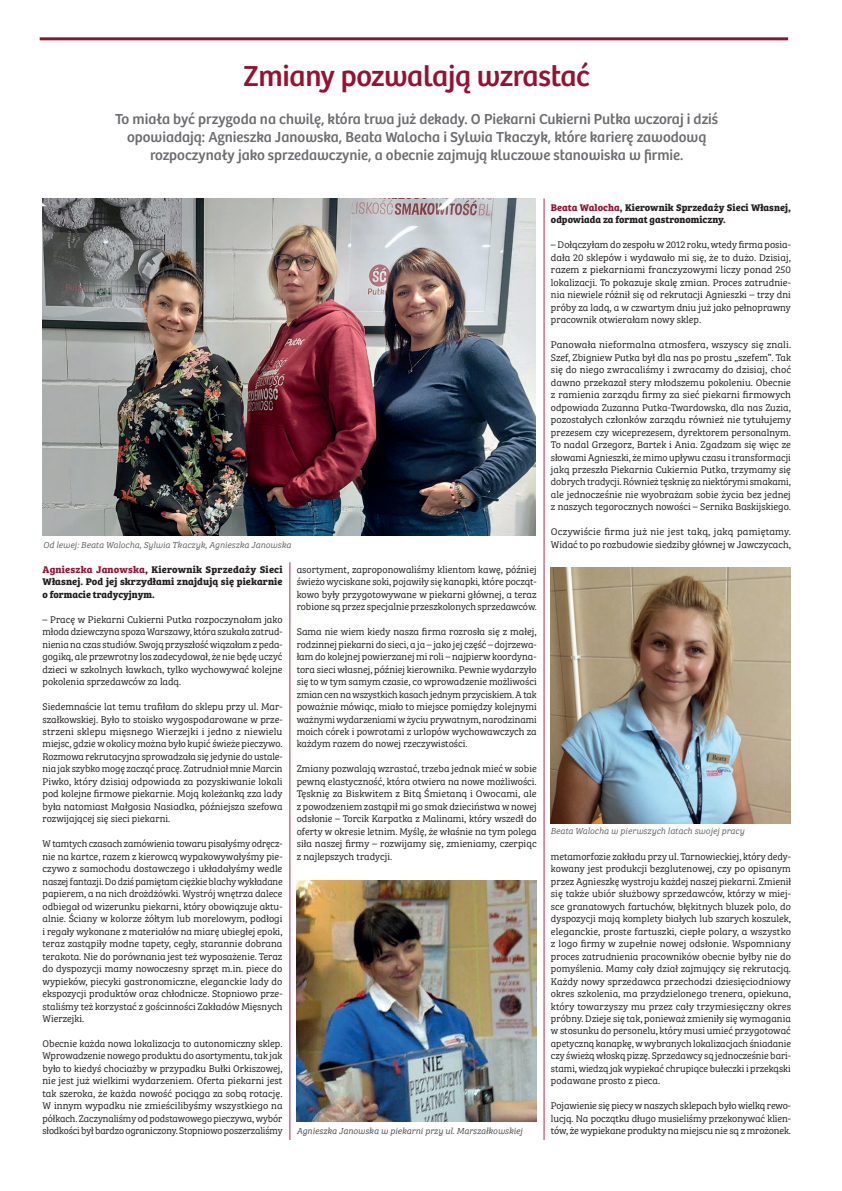
<style>
.page{position:relative;width:842px;height:1191px;background:#fff}
.page>*{position:absolute;margin:0;border:0;box-sizing:border-box;transform-origin:0 0}
._01_naglowek{font:30px "Bree";letter-spacing:-.01em;color:#951233}
._02_lead{font:15px/18px "Bree";color:#6c6d70;text-align:center}
._00_tekst{font:300 10px/12.5px "Bree Serif";color:#231f20;text-align:justify}
._00_tekst-2{font:700 10px/12.5px "Bree Serif";color:#231f20;text-align:justify}
._00_tekst-3{font:italic 9px "Bree Serif Lt";letter-spacing:-.01em;color:#636366}
._00_tekst-4{font:italic 9px "Bree Serif Lt";letter-spacing:-.01em;color:#4b4c4d}
.s1{color:#951233}
</style>
<div class="page">
<hr style="left:40px;top:37px;width:748px;height:3px;background:#951233">
<hr style="left:290px;top:562px;width:1px;height:578px;background:#c82249">
<hr style="left:544px;top:198px;width:1px;height:942px;background:#c82249">
<img style="left:43px;top:198px;width:493px;height:337px">
<img style="left:551px;top:568px;width:240px;height:255px">
<img style="left:297px;top:880px;width:240px;height:241px">
<p class="_01_naglowek" style="left:244px;top:59px;width:348px">Zmiany pozwalają wzrastać</p>
<p class="_02_lead" style="left:115px;top:110px;width:604px">To miała być przygoda na chwilę, która trwa już dekady. O Piekarni Cukierni Putka wczoraj i dziś opowiadają: Agnieszka Janowska, Beata Walocha i Sylwia Tkaczyk, które karierę zawodową rozpoczynały jako sprzedawczynie, a obecnie zajmują kluczowe stanowiska w firmie.</p>
<p class="_00_tekst-3" style="left:43px;top:538px;width:249px">Od lewej: Beata Walocha, Sylwia Tkaczyk, Agnieszka Janowska</p>
<p class="_00_tekst-2" style="left:551px;top:201px;width:242px"><span class="s1">Beata Walocha</span>, Kierownik Sprzedaży Sieci Własnej, odpowiada za format gastronomiczny.</p>
<p class="_00_tekst" style="left:551px;top:238px;width:242px">– Dołączyłam do zespołu w 2012 roku, wtedy firma posia&shy;dała 20 sklepów i wydawało mi się, że to dużo. Dzisiaj, razem z piekarniami franczyzowymi liczy ponad 250 lokalizacji. To pokazuje skalę zmian. Proces zatrudnie&shy;nia niewiele różnił się od rekrutacji Agnieszki – trzy dni próby za ladą, a w czwartym dniu już jako pełnoprawny pracownik otwierałam nowy sklep.</p>
<p class="_00_tekst" style="left:551px;top:338px;width:242px">Panowała nieformalna atmosfera, wszyscy się znali.<br>Szef, Zbigniew Putka był dla nas po prostu „szefem”. Tak się do niego zwracaliśmy i zwracamy do dzisiaj, choć dawno przekazał stery młodszemu pokoleniu. Obecnie z ramienia zarządu firmy za sieć piekarni firmowych odpowiada Zuzanna Putka-Twardowska, dla nas Zuzia, pozostałych członków zarządu również nie tytułujemy prezesem czy wiceprezesem, dyrektorem personalnym.<br>To nadal Grzegorz, Bartek i Ania. Zgadzam się więc ze słowami Agnieszki, że mimo upływu czasu i transformacji jaką przeszła Piekarnia Cukiernia Putka, trzymamy się dobrych tradycji. Również tęsknię za niektórymi smakami, ale jednocześnie nie wyobrażam sobie życia bez jednej z naszych tegorocznych nowości – Sernika Baskijskiego.</p>
<p class="_00_tekst" style="left:551px;top:525px;width:242px">Oczywiście firma już nie jest taką, jaką pamiętamy.<br>Widać to po rozbudowie siedziby głównej w Jawczycach,</p>
<p class="_00_tekst-2" style="left:43px;top:562px;width:242px"><span class="s1">Agnieszka Janowska</span>, Kierownik Sprzedaży Sieci Własnej. Pod jej skrzydłami znajdują się piekarnie o formacie tradycyjnym.</p>
<p class="_00_tekst" style="left:43px;top:612px;width:242px">– Pracę w Piekarni Cukierni Putka rozpoczynałam jako młoda dziewczyna spoza Warszawy, która szukała zatrud&shy;nienia na czas studiów. Swoją przyszłość wiązałam z peda&shy;gogiką, ale przewrotny los zadecydował, że nie będę uczyć dzieci w szkolnych ławkach, tylko wychowywać kolejne pokolenia sprzedawców za ladą.</p>
<p class="_00_tekst" style="left:43px;top:700px;width:242px">Siedemnaście lat temu trafiłam do sklepu przy ul. Mar&shy;szałkowskiej. Było to stoisko wygospodarowane w prze&shy;strzeni sklepu mięsnego Wierzejki i jedno z niewielu miejsc, gdzie w okolicy można było kupić świeże pieczywo.<br>Rozmowa rekrutacyjna sprowadzała się jedynie do ustale&shy;nia jak szybko mogę zacząć pracę. Zatrudniał mnie Marcin Piwko, który dzisiaj odpowiada za pozyskiwanie lokali pod kolejne firmowe piekarnie. Moją koleżanką zza lady była natomiast Małgosia Nasiadka, późniejsza szefowa rozwijającej się sieci piekarni.</p>
<p class="_00_tekst" style="left:43px;top:837px;width:242px">W tamtych czasach zamówienia towaru pisałyśmy odręcz&shy;nie na kartce, razem z kierowcą wypakowywałyśmy pie&shy;czywo z samochodu dostawczego i układałyśmy wedle naszej fantazji. Do dziś pamiętam ciężkie blachy wykładane papierem, a na nich drożdżówki. Wystrój wnętrza dalece odbiegał od wizerunku piekarni, który obowiązuje aktu&shy;alnie. Ściany w kolorze żółtym lub morelowym, podłogi i regały wykonane z materiałów na miarę ubiegłej epoki, teraz zastąpiły modne tapety, cegły, starannie dobrana terakota. Nie do porównania jest też wyposażenie. Teraz do dyspozycji mamy nowoczesny sprzęt m.in. piece do wypieków, piecyki gastronomiczne, eleganckie lady do ekspozycji produktów oraz chłodnicze. Stopniowo prze&shy;staliśmy też korzystać z gościnności Zakładów Mięsnych Wierzejki.</p>
<p class="_00_tekst" style="left:43px;top:1036px;width:242px">Obecnie każda nowa lokalizacja to autonomiczny sklep.<br>Wprowadzenie nowego produktu do asortymentu, tak jak było to kiedyś chociażby w przypadku Bułki Orkiszowej, nie jest już wielkimi wydarzeniem. Oferta piekarni jest tak szeroka, że każda nowość pociąga za sobą rotację.<br>W innym wypadku nie zmieścilibyśmy wszystkiego na półkach. Zaczynaliśmy od podstawowego pieczywa, wybór słodkości był bardzo ograniczony. Stopniowo poszerzaliśmy</p>
<p class="_00_tekst" style="left:297px;top:562px;width:242px">asortyment, zaproponowaliśmy klientom kawę, później świeżo wyciskane soki, pojawiły się kanapki, które począt&shy;kowo były przygotowywane w piekarni głównej, a teraz robione są przez specjalnie przeszkolonych sprzedawców.</p>
<p class="_00_tekst" style="left:297px;top:625px;width:242px">Sama nie wiem kiedy nasza firma rozrosła się z małej, rodzinnej piekarni do sieci, a ja – jako jej część – dojrzewa&shy;łam do kolejnej powierzanej mi roli – najpierw koordyna&shy;tora sieci własnej, później kierownika. Pewnie wydarzyło się to w tym samym czasie, co wprowadzenie możliwości zmian cen na wszystkich kasach jednym przyciskiem. A tak poważnie mówiąc, miało to miejsce pomiędzy kolejnymi ważnymi wydarzeniami w życiu prywatnym, narodzinami moich córek i powrotami z urlopów wychowawczych za każdym razem do nowej rzeczywistości.</p>
<p class="_00_tekst" style="left:297px;top:762px;width:242px">Zmiany pozwalają wzrastać, trzeba jednak mieć w sobie pewną elastyczność, która otwiera na nowe możliwości.<br>Tęsknię za Biskwitem z Bitą Śmietaną i Owocami, ale z powodzeniem zastąpił mi go smak dzieciństwa w nowej odsłonie – Torcik Karpatka z Malinami, który wszedł do oferty w okresie letnim. Myślę, że właśnie na tym polega siła naszej firmy – rozwijamy się, zmieniamy, czerpiąc z najlepszych tradycji.</p>
<p class="_00_tekst-3" style="left:550px;top:824px;width:195px">Beata Walocha w pierwszych latach swojej pracy</p>
<p class="_00_tekst" style="left:551px;top:849px;width:242px">metamorfozie zakładu przy ul. Tarnowieckiej, który dedy&shy;kowany jest produkcji bezglutenowej, czy po opisanym przez Agnieszkę wystroju każdej naszej piekarni. Zmienił się także ubiór służbowy sprzedawców, którzy w miej&shy;sce granatowych fartuchów, błękitnych bluzek polo, do dyspozycji mają komplety białych lub szarych koszulek, eleganckie, proste fartuszki, ciepłe polary, a wszystko z logo firmy w zupełnie nowej odsłonie. Wspomniany proces zatrudnienia pracowników obecnie byłby nie do pomyślenia. Mamy cały dział zajmujący się rekrutacją.<br>Każdy nowy sprzedawca przechodzi dziesięciodniowy okres szkolenia, ma przydzielonego trenera, opiekuna, który towarzyszy mu przez cały trzymiesięczny okres próbny. Dzieje się tak, ponieważ zmieniły się wymagania w stosunku do personelu, który musi umieć przygotować apetyczną kanapkę, w wybranych lokalizacjach śniadanie czy świeżą włoską pizzę. Sprzedawcy są jednocześnie bari&shy;stami, wiedzą jak wypiekać chrupiące bułeczki i przekąski podawane prosto z pieca.</p>
<p class="_00_tekst" style="left:551px;top:1099px;width:242px">Pojawienie się piecy w naszych sklepach było wielką rewo&shy;lucją. Na początku długo musieliśmy przekonywać klien-</p>
<p class="_00_tekst-4" style="left:297px;top:1124px;width:227px">Agnieszka Janowska w piekarni przy ul. Marszałkowskiej</p>
<p class="_00_tekst" style="left:551px;top:1124px;width:241px">tów, że wypiekane produkty na miejscu nie są z mrożonek.</p>
</div>
